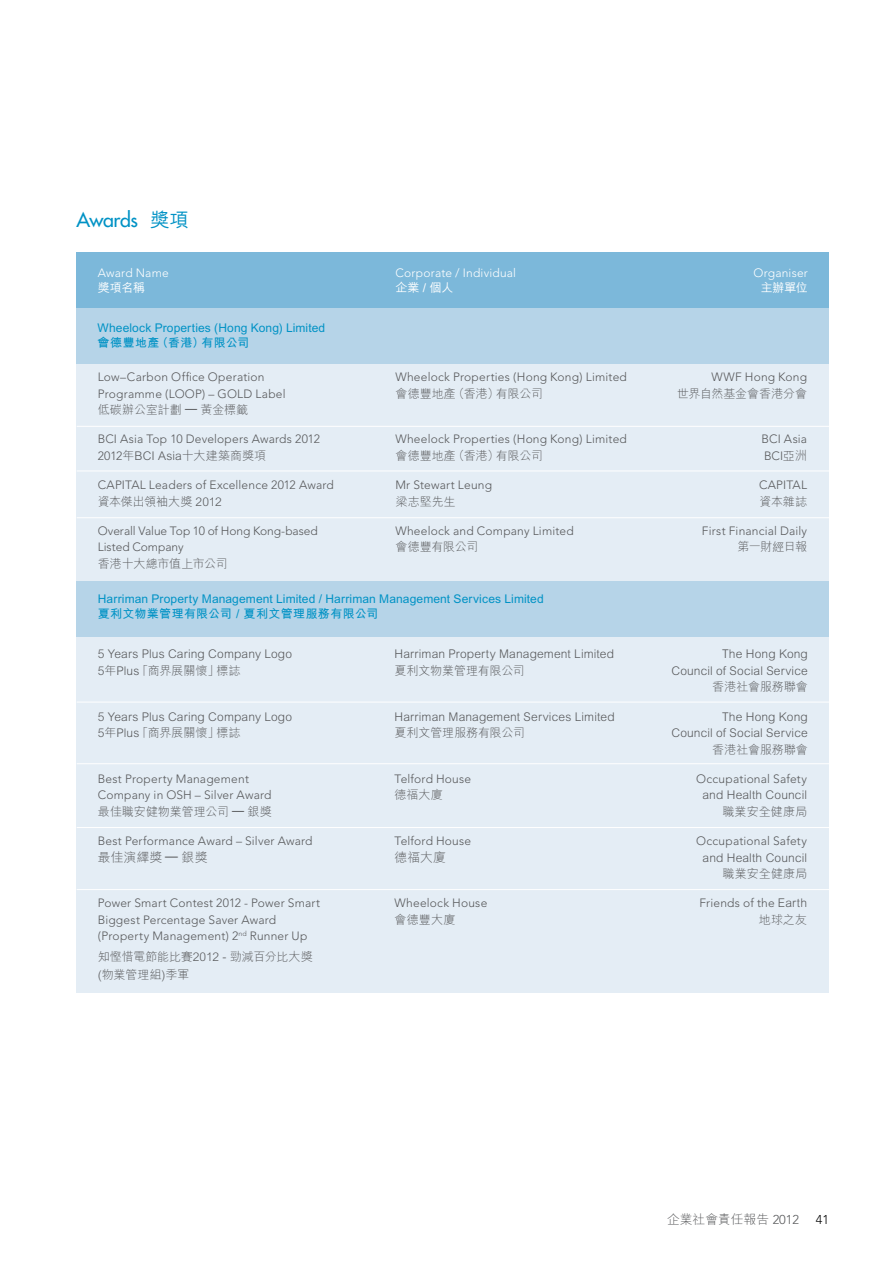
<style>
.page{position:relative;width:893px;height:1263px;background:#fff}
.page>*{position:absolute;margin:0;border:0;box-sizing:border-box;transform-origin:0 0}
.t1{font:19.5px "Futura";letter-spacing:-.02em;color:#0092c5}
.t2{font:300 12.75px "M Hei HK";color:#58595b}
.t3{font:300 12.75px "Avenir";color:#000}
.t4{font:300 12px "Avenir";letter-spacing:.015em;color:#58595b}
.t5{font:300 12px/16.5px "M Hei HK";letter-spacing:.01em;color:#58595b;text-align:right}
.t6{font:700 12px/15px "M Hei HK";letter-spacing:.01em;color:#0092c5}
.t7{font:300 12px "Avenir";letter-spacing:.015em;color:#fff}
.t8{font:300 12px "M Hei HK";letter-spacing:-.01em;color:#58595b}
.t9{font:300 12px "Avenir";letter-spacing:-.005em;color:#58595b}
.t10{font:300 12px "M Hei HK";letter-spacing:-.02em;color:#58595b}
.t11{font:500 12px "M Hei HK";letter-spacing:-.01em;color:#fff}
.t12{font:300 12px "M Hei HK";letter-spacing:-.015em;color:#58595b}
.s1{font-family:"M Hei HK";font-weight:500}
.s2{font-family:"Avenir"}
.s3{font-family:"M Hei HK"}
</style>
<div class="page">
<div style="left:77px;top:363px;width:752px;height:275px;background:#e4edf5"></div>
<hr style="left:77px;top:426px;width:752px;height:1px;background:#fff">
<hr style="left:77px;top:471px;width:752px;height:1px;background:#fff">
<hr style="left:77px;top:517px;width:752px;height:1px;background:#fff">
<div style="left:77px;top:252px;width:752px;height:56px;background:#7cb8da"></div>
<div style="left:77px;top:308px;width:752px;height:56px;background:#b6d4e8"></div>
<div style="left:77px;top:569px;width:752px;height:423px;background:#e4edf5"></div>
<hr style="left:77px;top:702px;width:752px;height:1px;background:#fff">
<hr style="left:77px;top:763px;width:752px;height:1px;background:#fff">
<hr style="left:77px;top:827px;width:752px;height:1px;background:#fff">
<hr style="left:77px;top:889px;width:752px;height:1px;background:#fff">
<div style="left:77px;top:581px;width:752px;height:56px;background:#b6d4e8"></div>
<h1 class="t1" style="left:77px;top:207px;width:114px">Awards <span class="s1">獎項</span></h1>
<p class="t7" style="left:98px;top:266px;width:73px">Award Name</p>
<p class="t7" style="left:395px;top:266px;width:122px">Corporate / Individual</p>
<p class="t7" style="left:753px;top:266px;width:56px">Organiser</p>
<p class="t11" style="left:98px;top:279px;width:49px">獎項名稱</p>
<p class="t11" style="left:395px;top:279px;width:59px">企業 / 個人</p>
<p class="t11" style="left:761px;top:279px;width:49px">主辦單位</p>
<p class="t6" style="left:98px;top:320px;width:229px">Wheelock Properties (Hong Kong) Limited會德豐地產（香港）有限公司</p>
<p class="t4" style="left:98px;top:370px;width:168px">Low–Carbon Office Operation</p>
<p class="t4" style="left:395px;top:370px;width:233px">Wheelock Properties (Hong Kong) Limited</p>
<p class="t4" style="left:711px;top:370px;width:97px">WWF Hong Kong</p>
<p class="t4" style="left:98px;top:386px;width:189px">Programme (LOOP) – GOLD Label</p>
<p class="t5" style="left:395px;top:384px;width:149px">會德豐地產（香港）有限公司</p>
<p class="t8" style="left:677px;top:385px;width:131px">世界自然基金會香港分會</p>
<p class="t5" style="left:98px;top:401px;width:152px">低碳辦公室計劃 – 黃金標籤</p>
<p class="t4" style="left:98px;top:432px;width:224px">BCI Asia Top 10 Developers Awards 2012</p>
<p class="t4" style="left:395px;top:432px;width:233px">Wheelock Properties (Hong Kong) Limited</p>
<p class="t4" style="left:762px;top:432px;width:47px">BCI Asia</p>
<p class="t5" style="left:98px;top:447px;width:170px"><span class="s2">2012</span>年BCI Asia十大建築商獎項</p>
<p class="t5" style="left:395px;top:447px;width:149px">會德豐地產（香港）有限公司</p>
<p class="t4" style="left:764px;top:449px;width:45px">BCI<span class="s3">亞洲</span></p>
<p class="t4" style="left:98px;top:478px;width:238px">CAPITAL Leaders of Excellence 2012 Award</p>
<p class="t4" style="left:395px;top:478px;width:98px">Mr Stewart Leung</p>
<p class="t4" style="left:759px;top:478px;width:50px">CAPITAL</p>
<p class="t12" style="left:98px;top:493px;width:126px">資本傑出領袖大獎 2012</p>
<p class="t5" style="left:395px;top:492px;width:62px">梁志堅先生</p>
<p class="t5" style="left:760px;top:492px;width:49px">資本雜誌</p>
<p class="t9" style="left:98px;top:524px;width:222px">Overall Value Top 10 of Hong Kong-based</p>
<p class="t4" style="left:395px;top:524px;width:180px">Wheelock and Company Limited</p>
<p class="t4" style="left:702px;top:524px;width:107px">First Financial Daily</p>
<p class="t4" style="left:98px;top:540px;width:87px">Listed Company</p>
<p class="t10" style="left:395px;top:538px;width:84px">會德豐有限公司</p>
<p class="t5" style="left:737px;top:538px;width:71px">第一財經日報</p>
<p class="t10" style="left:98px;top:555px;width:131px">香港十大總市值上市公司</p>
<p class="t6" style="left:98px;top:590px;width:447px">Harriman Property Management Limited / Harriman Management Services Limited夏利文物業管理有限公司 / 夏利文管理服務有限公司</p>
<p class="t5" style="left:98px;top:645px;width:196px">5 Years Plus Caring Company Logo</p>
<p class="t5" style="left:395px;top:645px;width:221px">Harriman Property Management Limited</p>
<p class="t5" style="left:722px;top:645px;width:87px">The Hong Kong</p>
<p class="t5" style="left:98px;top:662px;width:144px">5年Plus「商界展關懷」標誌</p>
<p class="t8" style="left:395px;top:662px;width:132px">夏利文物業管理有限公司</p>
<p class="t5" style="left:671px;top:662px;width:138px">Council of Social Service香港社會服務聯會</p>
<p class="t5" style="left:98px;top:707px;width:196px">5 Years Plus Caring Company Logo</p>
<p class="t5" style="left:395px;top:707px;width:222px">Harriman Management Services Limited</p>
<p class="t5" style="left:722px;top:707px;width:87px">The Hong Kong</p>
<p class="t5" style="left:98px;top:724px;width:144px">5年Plus「商界展關懷」標誌</p>
<p class="t8" style="left:395px;top:724px;width:132px">夏利文管理服務有限公司</p>
<p class="t5" style="left:671px;top:724px;width:138px">Council of Social Service香港社會服務聯會</p>
<p class="t4" style="left:98px;top:772px;width:153px">Best Property Management</p>
<p class="t4" style="left:395px;top:772px;width:78px">Telford House</p>
<p class="t4" style="left:696px;top:772px;width:112px">Occupational Safety</p>
<p class="t4" style="left:98px;top:788px;width:175px">Company in OSH – Silver Award</p>
<p class="t5" style="left:395px;top:786px;width:50px">德福大廈</p>
<p class="t5" style="left:702px;top:786px;width:106px">and Health Council</p>
<p class="t5" style="left:98px;top:803px;width:175px">最佳職安健物業管理公司 – 銀獎</p>
<p class="t5" style="left:722px;top:803px;width:86px">職業安全健康局</p>
<p class="t4" style="left:98px;top:834px;width:216px">Best Performance Award – Silver Award</p>
<p class="t4" style="left:395px;top:834px;width:78px">Telford House</p>
<p class="t4" style="left:696px;top:834px;width:112px">Occupational Safety</p>
<p class="t2" style="left:98px;top:848px;width:111px">最佳演繹獎 – 銀獎</p>
<p class="t2" style="left:395px;top:848px;width:53px">德福大廈</p>
<p class="t5" style="left:702px;top:848px;width:106px">and Health Council職業安全健康局</p>
<p class="t4" style="left:98px;top:896px;width:224px">Power Smart Contest 2012 - Power Smart</p>
<p class="t4" style="left:395px;top:896px;width:94px">Wheelock House</p>
<p class="t4" style="left:699px;top:896px;width:109px">Friends of the <span class="s3">Earth</span></p>
<p class="t4" style="left:98px;top:913px;width:180px">Biggest Percentage Saver Award</p>
<p class="t5" style="left:395px;top:911px;width:62px">會德豐大廈</p>
<p class="t5" style="left:759px;top:911px;width:50px">地球之友</p>
<p class="t4" style="left:98px;top:929px;width:211px">(Property Management) 2<sup>nd</sup> Runner Up</p>
<p class="t5" style="left:98px;top:947px;width:216px;line-height:18px;text-align:left">知慳惜電節能比賽2012 - 勁減百分比大獎(物業管理組)季軍</p>
<p class="t2" style="left:667px;top:1210px;width:134px">企業社會責任報告 <span class="s2">2012</span></p>
<p class="t3" style="left:816px;top:1212px;width:15px">41</p>
</div>
